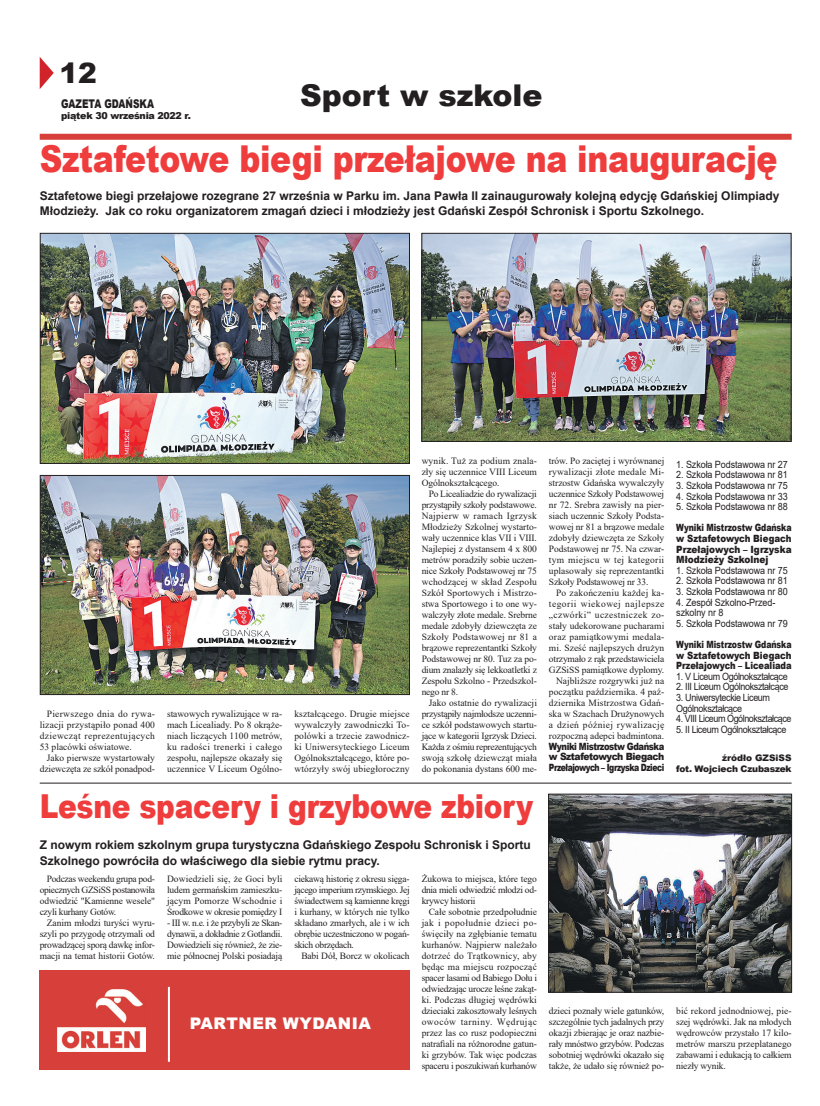
<style>
.page{position:relative;width:820px;height:1106px;background:#fff}
.page>*{position:absolute;margin:0;border:0;box-sizing:border-box;transform-origin:0 0}
.t1{font:900 37px "Arial";letter-spacing:-.01em;color:#ee3d3c;scale:.85 1}
.t2{font:900 33px "Arial";letter-spacing:-.01em;color:#ee3d3c;scale:.85 1}
.t3{font:900 30px "Arial";color:#231f20}
.t4{font:900 28px "Arial";color:#231f20}
.t5{font:900 16px "Arial";letter-spacing:.035em;color:#fff}
.t6{font:700 12px/15.5px "Arial";color:#231f20}
.t7{font:900 12px "Arial";color:#231f20;scale:.75 1}
.t8{font:10px/10.6px "Arial";letter-spacing:-.01em;color:#231f20;scale:.9 1}
.t9{font:900 10px/10.6px "Arial";letter-spacing:-.005em;color:#231f20;text-align:justify;scale:.78 1}
.t10{font:10px/10.6px "Arial";letter-spacing:-.04em;color:#231f20;scale:.9 1}
.t11{font:900 10px/10.6px "Arial";letter-spacing:-.005em;color:#231f20;text-align:justify;scale:.84 1}
.t12{font:10px "Arial";letter-spacing:-.05em;color:#231f20;scale:.9 1}
.t13{font:9.5px/11px "Times New Roman";letter-spacing:-.005em;color:#231f20;text-align:justify}
.t14{font:900 9.5px "Arial";letter-spacing:-.03em;color:#231f20}
.t15{font:900 9px/11px "Arial";letter-spacing:-.02em;color:#231f20;text-align:right}
</style>
<div class="page">
<svg style="left:40px;top:57px;width:14px;height:32px"></svg>
<div style="left:40px;top:134px;width:751px;height:6px;background:#d7403a"></div>
<div style="left:40px;top:970px;width:370px;height:99px;background:#d7403a"></div>
<img style="left:58px;top:989px;width:88px;height:62px">
<hr style="left:168px;top:986px;width:2px;height:75px;background:#fff">
<img style="left:423px;top:235px;width:366px;height:205px">
<div style="left:421px;top:233px;width:370px;height:209px;border:1px solid #231f20"></div>
<img style="left:42px;top:235px;width:366px;height:227px">
<div style="left:40px;top:233px;width:370px;height:231px;border:1px solid #231f20"></div>
<img style="left:42px;top:477px;width:366px;height:216px">
<div style="left:40px;top:475px;width:370px;height:220px;border:1px solid #231f20"></div>
<img style="left:550px;top:795px;width:239px;height:195px">
<div style="left:548px;top:793px;width:243px;height:199px;border:1px solid #231f20"></div>
<hr style="left:40px;top:782px;width:751px;height:1px;background:#231f20">
<h3 class="t4" style="left:59px;top:53px;width:39px">12</h3>
<p class="t7" style="left:61px;top:95px;width:125px">GAZETA GDAŃSKA</p>
<p class="t14" style="left:61px;top:108px;width:131px">piątek 30 września 2022 r.</p>
<h3 class="t3" style="left:300px;top:73px;width:244px">Sport w szkole</h3>
<h1 class="t1" style="left:40px;top:132px;width:869px">Sztafetowe biegi przełajowe na inaugurację</h1>
<p class="t6" style="left:40px;top:188px;width:740px">Sztafetowe biegi przełajowe rozegrane 27 września w Parku im. Jana Pawła II zainaugurowały kolejną edycję Gdańskiej Olimpiady<br>Młodzieży. Jak co roku organizatorem zmagań dzieci i młodzieży jest Gdański Zespół Schronisk i Sportu Szkolnego.</p>
<p class="t13" style="left:40px;top:708px;width:117px;text-indent:7px">Pierwszego dnia do rywa&shy;lizacji przystąpiło ponad 400 dziewcząt reprezentujących 53 placówki oświatowe.</p>
<p class="t13" style="left:40px;top:752px;width:117px;text-align:right">Jako pierwsze wystartowały dziewczęta ze szkół ponadpod-</p>
<p class="t13" style="left:167px;top:708px;width:117px">stawowych rywalizujące w ra&shy;mach Licealiady. Po 8 okrąże&shy;niach liczących 1100 metrów, ku radości trenerki i całego zespołu, najlepsze okazały się uczennice V Liceum Ogólno-</p>
<p class="t13" style="left:294px;top:708px;width:117px">kształcącego. Drugie miejsce wywalczyły zawodniczki To&shy;polówki a trzecie zawodnicz&shy;ki Uniwersyteckiego Liceum Ogólnokształcącego, które po&shy;wtórzyły swój ubiegłoroczny</p>
<p class="t13" style="left:421px;top:455px;width:117px">wynik. Tuż za podium znala&shy;zły się uczennice VIII Liceum Ogólnokształcącego.</p>
<p class="t13" style="left:421px;top:488px;width:117px;text-indent:7px">Po Licealiadzie do rywalizacji przystąpiły szkoły podstawowe.<br>Najpierw w ramach Igrzysk Młodzieży Szkolnej wystarto&shy;wały uczennice klas VII i VIII.<br>Najlepiej z dystansem 4 x 800 metrów poradziły sobie uczen&shy;nice Szkoły Podstawowej nr 75 wchodzącej w skład Zespołu Szkół Sportowych i Mistrzo&shy;stwa Sportowego i to one wy&shy;walczyły złote medale. Srebrne medale zdobyły dziewczęta ze Szkoły Podstawowej nr 81 a brązowe reprezentantki Szkoły Podstawowej nr 80. Tuz za po&shy;dium znalazły się lekkoatletki z Zespołu Szkolno - Przedszkol&shy;nego nr 8.</p>
<p class="t13" style="left:421px;top:697px;width:117px;text-indent:7px">Jako ostatnie do rywalizacji przystąpiły najmłodsze uczenni&shy;ce szkół podstawowych startu&shy;jące w kategorii Igrzysk Dzieci.<br>Każda z ośmiu reprezentujących swoją szkołę dziewcząt miała do pokonania dystans 600 me-</p>
<h2 class="t2" style="left:40px;top:782px;width:582px">Leśne spacery i grzybowe zbiory</h2>
<p class="t6" style="left:40px;top:837px;width:492px">Z nowym rokiem szkolnym grupa turystyczna Gdańskiego Zespołu Schronisk i Sportu<br>Szkolnego powróciła do właściwego dla siebie rytmu pracy.</p>
<p class="t13" style="left:40px;top:873px;width:117px;text-indent:7px">Podczas weekendu grupa pod&shy;opiecznych GZSiSS postanowiła odwiedzić "Kamienne wesele" czyli kurhany Gotów.</p>
<p class="t13" style="left:40px;top:917px;width:117px;text-indent:7px">Zanim młodzi turyści wyru&shy;szyli po przygodę otrzymali od prowadzącej sporą dawkę infor&shy;macji na temat historii Gotów.</p>
<p class="t13" style="left:421px;top:873px;width:117px">Żukowa to miejsca, które tego dnia mieli odwiedzić młodzi od&shy;krywcy historii</p>
<p class="t13" style="left:421px;top:906px;width:117px;text-indent:7px">Całe sobotnie przedpołudnie jak i popołudnie dzieci po&shy;święciły na zgłębianie tematu kurhanów. Najpierw należało dotrzeć do Trątkownicy, aby będąc ma miejscu rozpocząć spacer lasami od Babiego Dołu i odwiedzając urocze leśne zakąt&shy;ki. Podczas długiej wędrówki dzieciaki zakosztowały leśnych owoców tarniny. Wędrując przez las co rusz podopieczni natrafiali na różnorodne gatun&shy;ki grzybów. Tak więc podczas spaceru i poszukiwań kurhanów</p>
<p class="t13" style="left:167px;top:873px;width:117px">Dowiedzieli się, że Goci byli ludem germańskim zamieszku&shy;jącym Pomorze Wschodnie i Środkowe w okresie pomiędzy I</p>
<p class="t13" style="left:167px;top:917px;width:117px">- III w. n.e. i że przybyli ze Skan&shy;dynawii, a dokładnie z Gotlandii.<br>Dowiedzieli się również, że zie&shy;mie północnej Polski posiadają</p>
<p class="t13" style="left:294px;top:873px;width:117px">ciekawą historię z okresu sięga&shy;jącego imperium rzymskiego. Jej świadectwem są kamienne kręgi i kurhany, w których nie tylko składano zmarłych, ale i w ich obrębie uczestniczono w pogań&shy;skich obrzędach.</p>
<p class="t13" style="left:301px;top:950px;width:110px">Babi Dół, Borcz w okolicach</p>
<h3 class="t5" style="left:190px;top:1011px;width:183px">PARTNER WYDANIA</h3>
<p class="t13" style="left:548px;top:455px;width:117px">trów. Po zaciętej i wyrównanej rywalizacji złote medale Mi&shy;strzostw Gdańska wywalczyły uczennice Szkoły Podstawowej nr 72. Srebra zawisły na pier&shy;siach uczennic Szkoły Podsta&shy;wowej nr 81 a brązowe medale zdobyły dziewczęta ze Szkoły Podstawowej nr 75. Na czwar&shy;tym miejscu w tej kategorii uplasowały się reprezentantki Szkoły Podstawowej nr 33.</p>
<p class="t13" style="left:548px;top:587px;width:117px;text-align:right">Po zakończeniu każdej ka&shy;tegorii wiekowej najlepsze „czwórki” uczestniczek zo&shy;stały udekorowane pucharami oraz pamiątkowymi medala&shy;mi. Sześć najlepszych drużyn otrzymało z rąk przedstawiciela<br>GZSiSS pamiątkowe dyplomy.<br>Najbliższe rozgrywki już na początku października. 4 paź&shy;dziernika Mistrzostwa Gdań&shy;ska w Szachach Drużynowych a dzień później rywalizację rozpoczną adepci badmintona.</p>
<p class="t11" style="left:548px;top:740px;width:139px">Wyniki Mistrzostw Gdańska w Sztafetowych Biegach Przełajowych – Igrzyska Dzieci</p>
<p class="t8" style="left:676px;top:459px;width:125px">1. Szkoła Podstawowa nr 27</p>
<p class="t8" style="left:676px;top:469px;width:125px">2. Szkoła Podstawowa nr 81</p>
<p class="t8" style="left:676px;top:480px;width:125px">3. Szkoła Podstawowa nr 75</p>
<p class="t8" style="left:676px;top:490px;width:125px">4. Szkoła Podstawowa nr 33</p>
<p class="t8" style="left:676px;top:501px;width:125px">5. Szkoła Podstawowa nr 88</p>
<p class="t9" style="left:676px;top:522px;width:149px">Wyniki Mistrzostw Gdańska w Sztafetowych Biegach Przełajowych – Igrzyska Młodzieży Szkolnej</p>
<p class="t8" style="left:676px;top:565px;width:125px">1. Szkoła Podstawowa nr 75</p>
<p class="t8" style="left:676px;top:575px;width:125px">2. Szkoła Podstawowa nr 81</p>
<p class="t8" style="left:676px;top:586px;width:125px">3. Szkoła Podstawowa nr 80</p>
<p class="t8" style="left:676px;top:596px;width:111px">4. Zespół Szkolno-Przed&shy;szkolny nr 8</p>
<p class="t8" style="left:676px;top:618px;width:125px">5. Szkoła Podstawowa nr 79</p>
<p class="t9" style="left:676px;top:639px;width:149px">Wyniki Mistrzostw Gdańska w Sztafetowych Biegach Przełajowych – Licealiada</p>
<p class="t10" style="left:676px;top:671px;width:125px">1. V Liceum Ogólnokształcące</p>
<p class="t10" style="left:676px;top:681px;width:126px">2. III Liceum Ogólnokształcące</p>
<p class="t10" style="left:676px;top:692px;width:106px">3. Uniwersyteckie Liceum<br>Ogólnokształcące</p>
<p class="t12" style="left:676px;top:712px;width:129px">4. VIII Liceum Ogólnokształcące</p>
<p class="t10" style="left:676px;top:724px;width:124px">5. II Liceum Ogólnokształcące</p>
<p class="t15" style="left:676px;top:752px;width:117px">źródło GZSiSS<br>fot. Wojciech Czubaszek</p>
<p class="t13" style="left:548px;top:1005px;width:117px">dzieci poznały wiele gatunków, szczególnie tych jadalnych przy okazji zbierając je oraz nazbie&shy;rały mnóstwo grzybów. Podczas sobotniej wędrówki okazało się także, że udało się również po-</p>
<p class="t13" style="left:676px;top:1005px;width:117px">bić rekord jednodniowej, pie&shy;szej wędrówki. Jak na młodych wędrowców przystało 17 kilo&shy;metrów marszu przeplatanego zabawami i edukacją to całkiem niezły wynik.</p>
</div>
